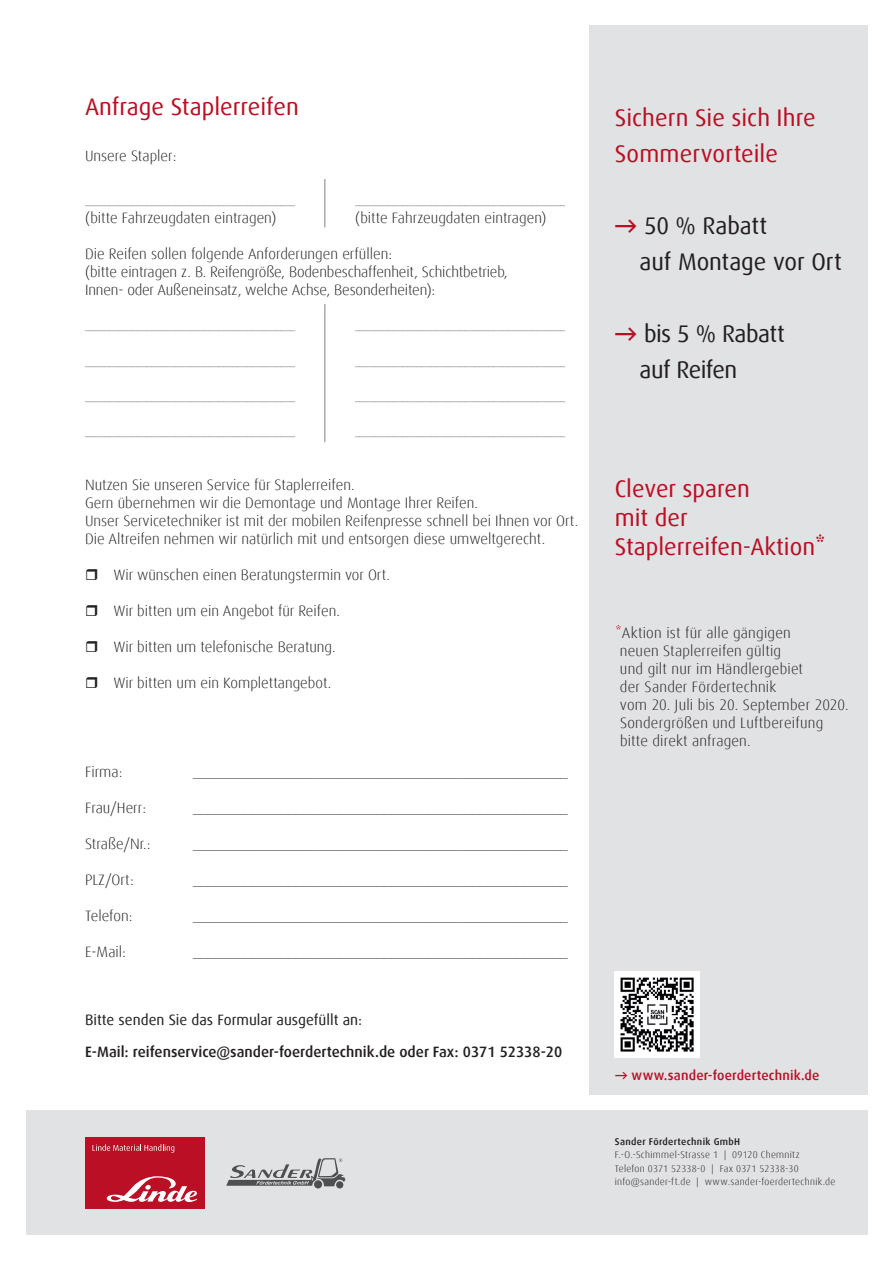
<style>
.page{position:relative;width:893px;height:1263px;background:#fff}
.page>*{position:absolute;margin:0;border:0;box-sizing:border-box;transform-origin:0 0}
.t1{font:24px/28.8px "Dax Offc Pro";color:#ba0f25}
.t2{font:24px/36px "Dax Offc Pro";letter-spacing:-.015em;color:#231f20}
.t3{font:300 15px/18px "Dax Offc Pro";color:#231f20}
.t4{font:500 15px "Dax Offc Pro";color:#231f20}
.t5{font:15px "Dax Offc Pro";color:#231f20}
.t6{font:500 13.5px "Dax Offc Pro";letter-spacing:.015em;color:#ba0f25}
.t7{font:300 9.75px/13.5px "Dax Offc Pro";letter-spacing:.03em;color:#231f20}
.t8{font:500 9.75px "Dax Offc Pro";letter-spacing:.035em;color:#231f20}
.s1{font-weight:500;color:#ba0f25}
.s2{color:#ba0f25}
</style>
<div class="page">
<div style="left:590px;top:26px;width:278px;height:1069px;background:#e1e2e4"></div>
<hr style="left:325px;top:179px;width:1px;height:48px;background:#808285">
<hr style="left:325px;top:304px;width:1px;height:138px;background:#808285">
<div style="left:26px;top:1111px;width:842px;height:124px;background:#e1e2e4"></div>
<div style="left:85px;top:1137px;width:119px;height:72px;background:#ba0f25"></div>
<svg style="left:107px;top:1176px;width:90px;height:26px"></svg>
<svg style="left:92px;top:1144px;width:82px;height:9px"></svg>
<div style="left:336px;top:1181px;width:7px;height:7px;background:#4e4f50;border-radius:50%"></div>
<div style="left:314px;top:1180px;width:8px;height:8px;background:#4e4f50;border-radius:50%"></div>
<svg style="left:226px;top:1158px;width:119px;height:28px"></svg>
<img style="left:615px;top:972px;width:85px;height:85px">
<h1 class="t1" style="left:85px;top:92px;width:215px">Anfrage Staplerreifen</h1>
<p class="t3" style="left:85px;top:146px;width:93px">Unsere Stapler:</p>
<p class="t7" style="left:85px;top:195px;width:212px">____________________________________________</p>
<p class="t7" style="left:355px;top:195px;width:212px">____________________________________________</p>
<p class="t3" style="left:85px;top:209px;width:193px">(bitte Fahrzeugdaten eintragen)</p>
<p class="t3" style="left:355px;top:209px;width:193px">(bitte Fahrzeugdaten eintragen)</p>
<p class="t3" style="left:85px;top:245px;width:424px">Die Reifen sollen folgende Anforderungen erfüllen:<br>(bitte eintragen z. B. Reifengröße, Bodenbeschaffenheit, Schichtbetrieb,<br>Innen- oder Außeneinsatz, welche Achse, Besonderheiten):</p>
<p class="t7" style="left:85px;top:320px;width:212px">____________________________________________</p>
<p class="t7" style="left:355px;top:320px;width:212px">____________________________________________</p>
<p class="t7" style="left:85px;top:355px;width:212px">____________________________________________</p>
<p class="t7" style="left:355px;top:355px;width:212px">____________________________________________</p>
<p class="t7" style="left:85px;top:390px;width:212px">____________________________________________</p>
<p class="t7" style="left:355px;top:390px;width:212px">____________________________________________</p>
<p class="t7" style="left:85px;top:426px;width:212px">____________________________________________</p>
<p class="t7" style="left:355px;top:426px;width:212px">____________________________________________</p>
<p class="t3" style="left:85px;top:476px;width:495px">Nutzen Sie unseren Service für Staplerreifen.<br>Gern übernehmen wir die Demontage und Montage Ihrer Reifen.<br>Unser Servicetechniker ist mit der mobilen Reifenpresse schnell bei Ihnen vor Ort.<br>Die Altreifen nehmen wir natürlich mit und entsorgen diese umweltgerecht.</p>
<p class="t3" style="left:113px;top:566px;width:278px">Wir wünschen einen Beratungstermin vor Ort.</p>
<p class="t3" style="left:113px;top:602px;width:228px">Wir bitten um ein Angebot für Reifen.</p>
<p class="t3" style="left:113px;top:638px;width:224px">Wir bitten um telefonische Beratung.</p>
<p class="t3" style="left:113px;top:674px;width:220px">Wir bitten um ein Komplettangebot.</p>
<p class="t3" style="left:85px;top:763px;width:39px">Firma:</p>
<p class="t3" style="left:85px;top:799px;width:63px">Frau/Herr:</p>
<p class="t3" style="left:85px;top:835px;width:67px">Straße/Nr.:</p>
<p class="t3" style="left:85px;top:871px;width:50px">PLZ/Ort:</p>
<p class="t3" style="left:85px;top:907px;width:49px">Telefon:</p>
<p class="t3" style="left:85px;top:943px;width:42px">E-Mail:</p>
<p class="t3" style="left:193px;top:763px;width:376px">___________________________________________________</p>
<p class="t3" style="left:193px;top:799px;width:376px">___________________________________________________</p>
<p class="t3" style="left:193px;top:835px;width:376px">___________________________________________________</p>
<p class="t3" style="left:193px;top:871px;width:376px">___________________________________________________</p>
<p class="t3" style="left:193px;top:907px;width:376px">___________________________________________________</p>
<p class="t3" style="left:193px;top:943px;width:376px">___________________________________________________</p>
<p class="t5" style="left:85px;top:1010px;width:279px">Bitte senden Sie das Formular ausgefüllt an:</p>
<p class="t4" style="left:85px;top:1042px;width:479px">E-Mail: reifenservice@sander-foerdertechnik.de oder Fax: 0371 52338-20</p>
<h1 class="t1" style="left:615px;top:100px;width:203px;line-height:36px">Sichern Sie sich Ihre<br>Sommervorteile</h1>
<h1 class="t2" style="left:640px;top:208px;width:204px;text-indent:-24px"><span class="s1">→</span> 50 % Rabatt<br>auf Montage vor Ort</h1>
<h1 class="t2" style="left:640px;top:316px;width:147px;text-indent:-24px"><span class="s1">→</span> bis 5 % Rabatt auf Reifen</h1>
<h1 class="t1" style="left:615px;top:475px;width:212px">Clever sparen<br>mit der<br>Staplerreifen-Aktion*</h1>
<p class="t3" style="left:616px;top:623px;width:234px"><span class="s2">*</span>Aktion ist für alle gängigen<br>neuen Staplerreifen gültig<br>und gilt nur im Händlergebiet<br>der Sander Fördertechnik<br>vom 20. Juli bis 20. September 2020.<br>Sondergrößen und Luftbereifung bitte direkt anfragen.</p>
<p class="t6" style="left:616px;top:1067px;width:205px">→ www.sander-foerdertechnik.de</p>
<p class="t8" style="left:615px;top:1135px;width:127px">Sander Fördertechnik GmbH</p>
<p class="t7" style="left:615px;top:1148px;width:222px">F.-O.-Schimmel-Strasse 1 | 09120 Chemnitz<br>Telefon 0371 52338-0 | Fax 0371 52338-30 info@sander-ft.de | www.sander-foerdertechnik.de</p>
</div>
